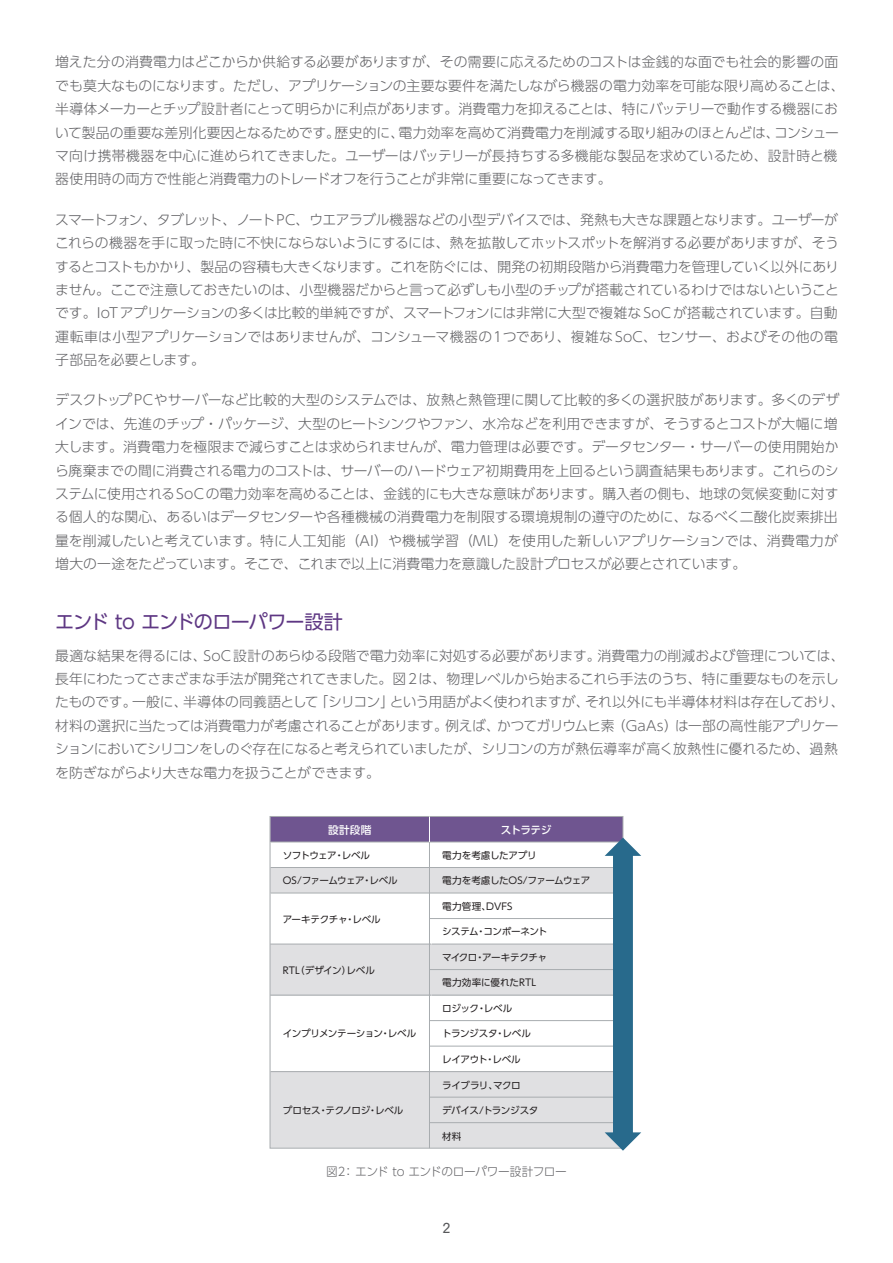
<style>
.page{position:relative;width:893px;height:1263px;background:#fff}
.page>*{position:absolute;margin:0;border:0;box-sizing:border-box;transform-origin:0 0}
.t1{font:19.2px "UD Shin Go Pr 6";letter-spacing:-.05em;color:#5e3783}
.t2{font:300 13.8px/23.4px "UD Shin Go Pr 6";letter-spacing:-.015em;color:#636366}
.t3{font:13.8px "Tsuku Go Pro D";color:#57585a}
.t4{font:300 11.7px "UD Shin Go Pr 6";letter-spacing:-.03em;color:#636366}
.t5{font:500 10.65px "UD Shin Go Pr 6";letter-spacing:-.025em;color:#fff}
.t6{font:9.6px "UD Shin Go Pr 6";letter-spacing:-.035em;color:#231f20}
.t7{font:9.6px "UD Shin Go Pr 6";letter-spacing:-.055em;color:#231f20}
.t8{font:9.6px "UD Shin Go Pr 6";letter-spacing:-.06em;color:#231f20}
.t9{font:9.6px "UD Shin Go Pr 6";letter-spacing:-.005em;color:#231f20}
.t10{font:9.6px "UD Shin Go Pr 6";letter-spacing:.01em;color:#231f20}
.t11{font:9.6px "UD Shin Go Pr 6";letter-spacing:-.015em;color:#231f20}
.t12{font:9.6px "UD Shin Go Pr 6";letter-spacing:.02em;color:#231f20}
</style>
<div class="page">
<div style="left:270px;top:816px;width:159px;height:26px;background:#6f5590"></div>
<div style="left:429px;top:816px;width:194px;height:26px;background:#6f5590"></div>
<div style="left:270px;top:944px;width:353px;height:51px;background:#e0e0e2"></div>
<div style="left:270px;top:867px;width:353px;height:26px;background:#e0e0e2"></div>
<div style="left:270px;top:1071px;width:353px;height:77px;background:#e0e0e2"></div>
<hr style="left:271px;top:842px;width:352px;height:1px;background:#a8acaf">
<hr style="left:271px;top:867px;width:352px;height:1px;background:#a8acaf">
<hr style="left:271px;top:893px;width:352px;height:1px;background:#a8acaf">
<hr style="left:270px;top:944px;width:161px;height:1px;background:#a8acaf">
<hr style="left:270px;top:995px;width:161px;height:1px;background:#a8acaf">
<hr style="left:271px;top:1071px;width:352px;height:1px;background:#a8acaf">
<hr style="left:429px;top:918px;width:192px;height:1px;background:#a8acaf">
<hr style="left:432px;top:944px;width:191px;height:1px;background:#a8acaf">
<hr style="left:429px;top:969px;width:192px;height:1px;background:#a8acaf">
<hr style="left:432px;top:995px;width:191px;height:1px;background:#a8acaf">
<hr style="left:429px;top:1020px;width:192px;height:1px;background:#a8acaf">
<hr style="left:429px;top:1046px;width:192px;height:1px;background:#a8acaf">
<hr style="left:429px;top:1097px;width:192px;height:1px;background:#a8acaf">
<hr style="left:429px;top:1122px;width:192px;height:1px;background:#a8acaf">
<hr style="left:429px;top:842px;width:1px;height:306px;background:#a8acaf">
<svg style="left:429px;top:816px;width:1px;height:26px"></svg>
<svg style="left:605px;top:837px;width:36px;height:314px"></svg>
<p class="t2" style="left:55px;top:50px;width:791px">増えた分の消費電力はどこからか供給する必要がありますが、その需要に応えるためのコストは金銭的な面でも社会的影響の面でも莫大なものになります。ただし、アプリケーションの主要な要件を満たしながら機器の電力効率を可能な限り高めることは、半導体メーカーとチップ設計者にとって明らかに利点があります。消費電力を抑えることは、特にバッテリーで動作する機器において製品の重要な差別化要因となるためです。歴史的に、電力効率を高めて消費電力を削減する取り組みのほとんどは、コンシューマ向け携帯機器を中心に進められてきました。ユーザーはバッテリーが長持ちする多機能な製品を求めているため、設計時と機器使用時の両方で性能と消費電力のトレードオフを行うことが非常に重要になってきます。</p>
<p class="t2" style="left:55px;top:207px;width:785px;text-align:justify">スマートフォン、タブレット、ノートPC、ウエアラブル機器などの小型デバイスでは、発熱も大きな課題となります。ユーザーがこれらの機器を手に取った時に不快にならないようにするには、熱を拡散してホットスポットを解消する必要がありますが、そうするとコストもかかり、製品の容積も大きくなります。これを防ぐには、開発の初期段階から消費電力を管理していく以外にありません。ここで注意しておきたいのは、小型機器だからと言って必ずしも小型のチップが搭載されているわけではないということです。IoTアプリケーションの多くは比較的単純ですが、スマートフォンには非常に大型で複雑なSoCが搭載されています。自動運転車は小型アプリケーションではありませんが、コンシューマ機器の1つであり、複雑なSoC、センサー、およびその他の電子部品を必要とします。</p>
<p class="t2" style="left:55px;top:388px;width:785px;text-align:justify">デスクトップPCやサーバーなど比較的大型のシステムでは、放熱と熱管理に関して比較的多くの選択肢があります。多くのデザインでは、先進のチップ・パッケージ、大型のヒートシンクやファン、水冷などを利用できますが、そうするとコストが大幅に増大します。消費電力を極限まで減らすことは求められませんが、電力管理は必要です。データセンター・サーバーの使用開始から廃棄までの間に消費される電力のコストは、サーバーのハードウェア初期費用を上回るという調査結果もあります。これらのシステムに使用されるSoCの電力効率を高めることは、金銭的にも大きな意味があります。購入者の側も、地球の気候変動に対する個人的な関心、あるいはデータセンターや各種機械の消費電力を制限する環境規制の遵守のために、なるべく二酸化炭素排出量を削減したいと考えています。特に人工知能（AI）や機械学習（ML）を使用した新しいアプリケーションでは、消費電力が増大の一途をたどっています。そこで、これまで以上に消費電力を意識した設計プロセスが必要とされています。</p>
<h1 class="t1" style="left:55px;top:606px;width:289px">エンド to エンドのローパワー設計</h1>
<p class="t2" style="left:55px;top:643px;width:791px">最適な結果を得るには、SoC設計のあらゆる段階で電力効率に対処する必要があります。消費電力の削減および管理については、長年にわたってさまざまな手法が開発されてきました。図2は、物理レベルから始まるこれら手法のうち、特に重要なものを示したものです。一般に、半導体の同義語として「シリコン」という用語がよく使われますが、それ以外にも半導体材料は存在しており、材料の選択に当たっては消費電力が考慮されることがあります。例えば、かつてガリウムヒ素（GaAs）は一部の高性能アプリケーションにおいてシリコンをしのぐ存在になると考えられていましたが、シリコンの方が熱伝導率が高く放熱性に優れるため、過熱を防ぎながらより大きな電力を扱うことができます。</p>
<p class="t5" style="left:328px;top:821px;width:45px">設計段階</p>
<p class="t5" style="left:501px;top:821px;width:52px">ストラテジ</p>
<p class="t6" style="left:283px;top:847px;width:89px">ソフトウェア・レベル</p>
<p class="t11" style="left:442px;top:847px;width:96px">電力を考慮したアプリ</p>
<p class="t8" style="left:283px;top:873px;width:117px">OS/ファームウェア・レベル</p>
<p class="t6" style="left:442px;top:873px;width:150px">電力を考慮したOS/ファームウェア</p>
<p class="t6" style="left:283px;top:911px;width:100px">アーキテクチャ・レベル</p>
<p class="t12" style="left:442px;top:898px;width:72px">電力管理、DVFS</p>
<p class="t7" style="left:442px;top:924px;width:107px">システム・コンポーネント</p>
<p class="t9" style="left:283px;top:962px;width:94px">RTL（デザイン）レベル</p>
<p class="t6" style="left:283px;top:1026px;width:135px">インプリメンテーション・レベル</p>
<p class="t7" style="left:442px;top:949px;width:106px">マイクロ・アーキテクチャ</p>
<p class="t10" style="left:442px;top:975px;width:96px">電力効率に優れたRTL</p>
<p class="t6" style="left:442px;top:1000px;width:72px">ロジック・レベル</p>
<p class="t6" style="left:442px;top:1026px;width:90px">トランジスタ・レベル</p>
<p class="t6" style="left:442px;top:1051px;width:80px">レイアウト・レベル</p>
<p class="t6" style="left:442px;top:1077px;width:80px">ライブラリ、マクロ</p>
<p class="t6" style="left:442px;top:1103px;width:98px">デバイス/トランジスタ</p>
<p class="t6" style="left:442px;top:1128px;width:21px">材料</p>
<p class="t4" style="left:326px;top:1162px;width:242px">図2： エンド to エンドのローパワー設計フロー</p>
<p class="t6" style="left:283px;top:1103px;width:122px">プロセス・テクノロジ・レベル</p>
<p class="t3" style="left:442px;top:1217px;width:10px">2</p>
</div>
